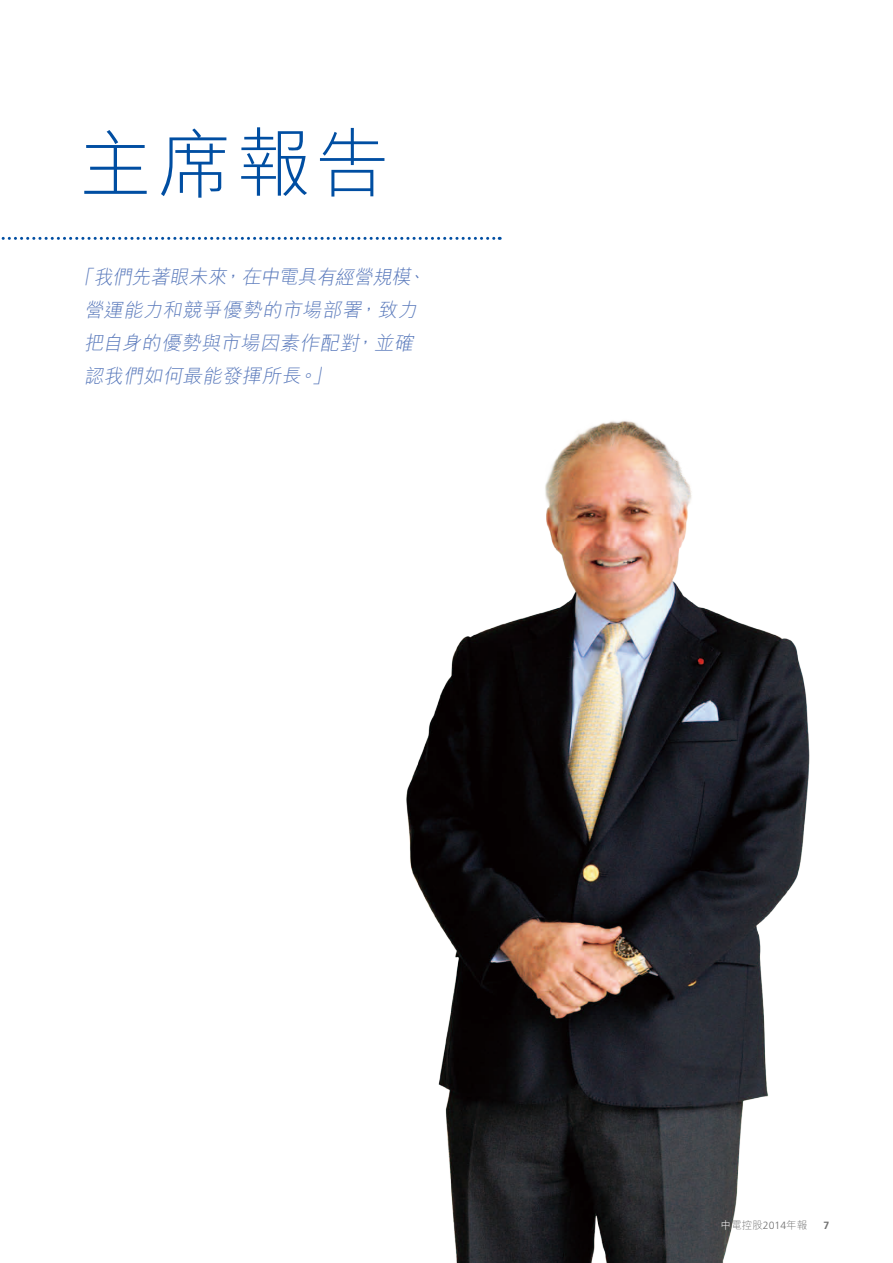
<style>
.page{position:relative;width:893px;height:1263px;background:#fff}
.page>*{position:absolute;margin:0;border:0;box-sizing:border-box;transform-origin:0 0}
.t1{font:300 75px "M Hei HK";color:#004ea2}
.t2{font:italic 300 19.5px/33px "M Hei HK";color:#5979bb}
.t3{font:300 10.5px "M Hei HK";color:#727272}
.t4{font:700 10.5px "Frutiger LT Std";color:#727272}
.s1{color:#fff}
.s2{font-family:"Frutiger LT Std"}
</style>
<div class="page">
<img style="left:406px;top:421px;width:404px;height:842px">
<svg style="left:1px;top:237px;width:499px;height:3px"></svg>
<h1 class="t1" style="left:79px;top:111px;width:313px">主席報告</h1>
<p class="t2" style="left:84px;top:259px;width:348px;text-indent:-10px">「我們先著眼未來，在中電具有經營規模、營運能力和競爭優勢的市場部署，致力把自身的優勢與市場因素作配對，並確認我們如何最能發揮所長。」</p>
<p class="t3" style="left:721px;top:1217px;width:88px"><span class="s1">中</span>電控股<span class="s2">2014</span>年報</p>
<p class="t4" style="left:823px;top:1219px;width:7px">7</p>
</div>
